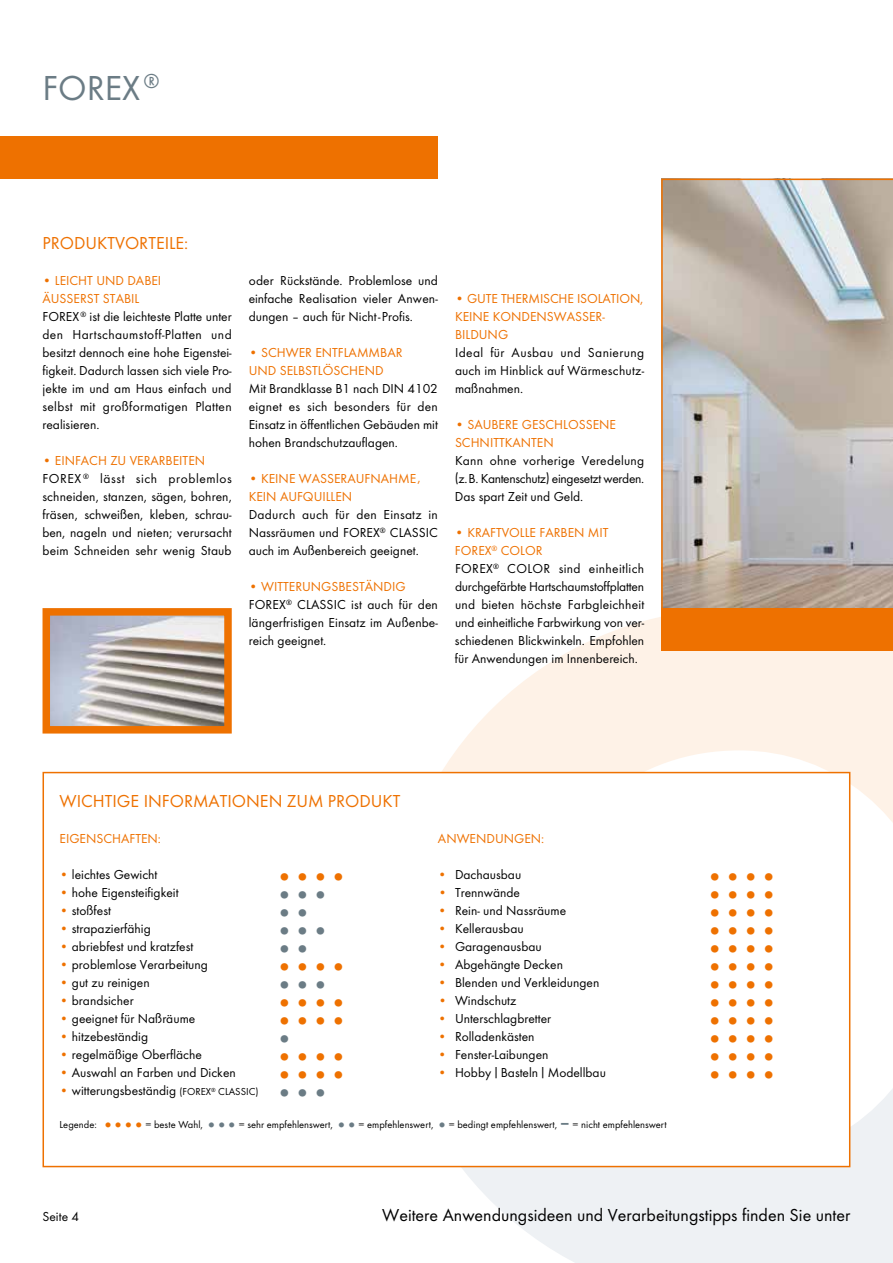
<style>
.page{position:relative;width:893px;height:1263px;background:#fff}
.page>*{position:absolute;margin:0;border:0;box-sizing:border-box;transform-origin:0 0}
.t1{font:36px "Function";color:#6b7c85}
.t2{font:27px "Function";color:#ee7100}
.t3{font:27px "Function";color:#6b7c85}
.t4{font:21px "Function";color:#6b7c85}
.t5{font:18px "Function";color:#000}
.t6{font:18px "Function";color:#ee7100}
.t7{font:13.5px/18px "Function";color:#000;text-align:justify}
.t8{font:13.5px "Function";color:#ee7100}
.t9{font:10.5px "Function";color:#000}
.s1{color:#ee7100}
.s2{font-size:10.5px}
.s3{font-size:18px;color:#ee7100}
.s4{font-size:18px;color:#6b7c85}
.s5{font-weight:700;font-size:18px;color:#6b7c85}
</style>
<div class="page">
<svg style="left:661px;top:179px;width:232px;height:429px"></svg>
<svg style="left:391px;top:617px;width:502px;height:298px;fill:#fef2e7"></svg>
<svg style="left:391px;top:995px;width:502px;height:268px;fill:#eef1f4"></svg>
<div style="left:0;top:136px;width:438px;height:43px;background:#ee7100"></div>
<div style="left:43px;top:772px;width:807px;height:395px;background:#fff;border:2px solid #ee7100"></div>
<div style="left:661px;top:608px;width:232px;height:43px;background:#ee7100"></div>
<img style="left:52px;top:617px;width:171px;height:107px">
<div style="left:43px;top:608px;width:189px;height:125px;border:8px solid #ee7100"></div>
<h1 class="t1" style="left:43px;top:67px;width:37px">Forex</h1>
<h3 class="t4" style="left:144px;top:69px;width:17px">®</h3>
<h3 class="t6" style="left:43px;top:233px;width:19px">Produktvortei</h3>
<h3 class="t6" style="left:169px;top:233px;width:21px">le:</h3>
<p class="t8" style="left:43px;top:273px;width:53px">• leichtundd</p>
<p class="t8" style="left:136px;top:273px;width:14px">abei</p>
<p class="t8" style="left:43px;top:291px;width:38px">äuSSerstst</p>
<p class="t7" style="left:42px;top:290px;width:191px;text-align:left;text-indent:73px"><span class="s1">abi l<br></span>FOREX <sup>®</sup> ist die leichteste Platte unter den Hartschaumstoff-Platten und besitzt dennoch eine hohe Eigenstei&shy;figkeit. Dadurch lassen sich viele Pro&shy;jekte im und am Haus einfach und selbst mit großformatigen Platten realisieren.</p>
<p class="t8" style="left:42px;top:453px;width:16px">• einf</p>
<p class="t8" style="left:81px;top:453px;width:44px">achzuver</p>
<p class="t7" style="left:42px;top:452px;width:191px;text-align:left;text-indent:108px"><span class="s1">arbeiten<br></span>FOREX <sup>®</sup> lässt sich problemlos schneiden, stanzen, sägen, bohren, fräsen, schweißen, kleben, schrau&shy;ben, nageln und nieten; verursacht beim Schneiden sehr wenig Staub</p>
<p class="t7" style="left:249px;top:272px;width:191px">oder Rückstände. Problemlose und einfache Realisation vieler Anwen&shy;dungen – auch für Nicht-Profis.</p>
<p class="t8" style="left:249px;top:345px;width:46px">• schwerentf</p>
<p class="t8" style="left:344px;top:345px;width:56px">lammbar</p>
<p class="t8" style="left:249px;top:363px;width:9px">undse</p>
<p class="t8" style="left:293px;top:363px;width:74px">lbstlösc hend</p>
<p class="t7" style="left:249px;top:380px;width:191px">Mit Brandklasse B1 nach DIN 4102 eignet es sich besonders für den Einsatz in öffentlichen Gebäuden mit hohen Brandschutzauflagen.</p>
<p class="t8" style="left:249px;top:471px;width:27px">• Keine</p>
<p class="t8" style="left:299px;top:471px;width:29px">Wasser</p>
<p class="t8" style="left:347px;top:471px;width:17px">aufn</p>
<p class="t8" style="left:381px;top:471px;width:41px">ahme,</p>
<p class="t8" style="left:249px;top:489px;width:8px">keinAuf</p>
<p class="t8" style="left:303px;top:489px;width:41px">qui llen</p>
<p class="t7" style="left:249px;top:506px;width:191px">Dadurch auch für den Einsatz in Nassräumen und FOREX<sup>®</sup> CLASSIC auch im Außenbereich geeignet.</p>
<p class="t8" style="left:249px;top:579px;width:17px">• witterun</p>
<p class="t8" style="left:321px;top:579px;width:19px">gsbeständi</p>
<p class="t7" style="left:249px;top:578px;width:191px;text-align:left;text-indent:147px"><span class="s1">g<br></span>FOREX<sup>®</sup> CLASSIC ist auch für den längerfristigen Einsatz im Außenbe&shy;reich geeignet.</p>
<p class="t8" style="left:455px;top:291px;width:16px">• Gutet</p>
<p class="t8" style="left:507px;top:291px;width:113px">hermische Isolation</p>
<p class="t8" style="left:640px;top:291px;width:5px">,</p>
<p class="t8" style="left:455px;top:309px;width:7px">keine</p>
<p class="t8" style="left:493px;top:309px;width:19px">Kondensw</p>
<p class="t8" style="left:567px;top:309px;width:16px">asser-</p>
<p class="t8" style="left:455px;top:327px;width:25px">bi ldun</p>
<p class="t8" style="left:498px;top:327px;width:12px">g</p>
<p class="t7" style="left:455px;top:344px;width:191px">Ideal für Ausbau und Sanierung auch im Hinblick auf Wärmeschutz&shy;maßnahmen.</p>
<p class="t8" style="left:455px;top:417px;width:35px">• Saubere</p>
<p class="t8" style="left:522px;top:417px;width:56px">geschlossene</p>
<p class="t8" style="left:455px;top:435px;width:32px">Schnittk</p>
<p class="t8" style="left:512px;top:435px;width:18px">anten</p>
<p class="t7" style="left:455px;top:452px;width:191px">Kann ohne vorherige Veredelung (z.B. Kantenschutz) eingesetzt werden.<br>Das spart Zeit und Geld.</p>
<p class="t7" style="left:455px;top:524px;width:191px;text-align:left"><span class="s1">• KRAFTVOLLE FARBEN M IT<br>FOREX</span><sup>®</sup> <span class="s1">COLOR<br></span>FOREX<sup>®</sup> COLOR sind einheitlich durchgefärbte H artschaumstoffplatten und bieten höchste Farbgleichheit und einheitliche Farbwirkung von ver&shy;schiedenen Blickwinkeln. Empfohlen für Anwendungen im Innenbereich.</p>
<h3 class="t6" style="left:60px;top:791px;width:342px">WICHTIGE INFORMATIONEN ZUM PRODUKT</h3>
<p class="t8" style="left:60px;top:831px;width:103px">EIGENSCHAFTEN:</p>
<p class="t7" style="left:60px;top:866px;width:99px"><span class="s1">•</span> leichtes Gewicht</p>
<h2 class="t2" style="left:276px;top:861px;width:74px">••••</h2>
<p class="t7" style="left:60px;top:884px;width:121px"><span class="s1">•</span> hohe Eigensteifigkeit</p>
<h2 class="t3" style="left:276px;top:879px;width:56px">•••</h2>
<p class="t7" style="left:60px;top:902px;width:53px"><span class="s1">•</span> stoßfest</p>
<h2 class="t3" style="left:276px;top:897px;width:38px">••</h2>
<p class="t7" style="left:60px;top:920px;width:93px"><span class="s1">•</span> strapazierfähig</p>
<h2 class="t3" style="left:276px;top:915px;width:56px">•••</h2>
<p class="t7" style="left:60px;top:938px;width:135px"><span class="s1">•</span> abriebfest und kratzfest</p>
<h2 class="t3" style="left:276px;top:933px;width:38px">••</h2>
<p class="t7" style="left:60px;top:956px;width:150px"><span class="s1">•</span> problemlose Verarbeitung</p>
<h2 class="t2" style="left:276px;top:951px;width:74px">••••</h2>
<p class="t7" style="left:60px;top:974px;width:92px"><span class="s1">•</span> gut zu reinigen</p>
<h2 class="t3" style="left:276px;top:969px;width:56px">•••</h2>
<p class="t7" style="left:60px;top:992px;width:76px"><span class="s1">•</span> brandsicher</p>
<h2 class="t2" style="left:276px;top:987px;width:74px">••••</h2>
<p class="t7" style="left:60px;top:1010px;width:137px"><span class="s1">•</span> geeignet für Naßräume</p>
<h2 class="t2" style="left:276px;top:1005px;width:74px">••••</h2>
<p class="t7" style="left:60px;top:1028px;width:90px"><span class="s1">•</span> hitzebeständig</p>
<h2 class="t3" style="left:276px;top:1023px;width:20px">•</h2>
<p class="t7" style="left:60px;top:1046px;width:144px"><span class="s1">•</span> regelmäßige Oberfläche</p>
<h2 class="t2" style="left:276px;top:1041px;width:74px">••••</h2>
<p class="t7" style="left:60px;top:1064px;width:178px"><span class="s1">•</span> Auswahl an Farben und Dicken</p>
<h2 class="t2" style="left:276px;top:1059px;width:74px">••••</h2>
<p class="t7" style="left:60px;top:1082px;width:201px"><span class="s1">•</span> witterungsbeständig <span class="s2">(FOREX</span><sup>®</sup> <span class="s2">CLASSIC)</span></p>
<h2 class="t3" style="left:276px;top:1077px;width:56px">•••</h2>
<p class="t8" style="left:438px;top:831px;width:108px">ANWENDUNGEN:</p>
<p class="t7" style="left:438px;top:866px;width:85px"><span class="s1">•</span> Dachausbau</p>
<h2 class="t2" style="left:706px;top:861px;width:74px">••••</h2>
<p class="t7" style="left:438px;top:884px;width:84px"><span class="s1">•</span> Trennwände</p>
<h2 class="t2" style="left:706px;top:879px;width:74px">••••</h2>
<p class="t7" style="left:438px;top:902px;width:130px"><span class="s1">•</span> Rein- und Nassräume</p>
<h2 class="t2" style="left:706px;top:897px;width:74px">••••</h2>
<p class="t7" style="left:438px;top:920px;width:87px"><span class="s1">•</span> Kellerausbau</p>
<h2 class="t2" style="left:706px;top:915px;width:74px">••••</h2>
<p class="t7" style="left:438px;top:938px;width:105px"><span class="s1">•</span> Garagenausbau</p>
<h2 class="t2" style="left:706px;top:933px;width:74px">••••</h2>
<p class="t7" style="left:438px;top:956px;width:127px"><span class="s1">•</span> Abgehängte Decken</p>
<h2 class="t2" style="left:706px;top:951px;width:74px">••••</h2>
<p class="t7" style="left:438px;top:974px;width:163px"><span class="s1">•</span> Blenden und Verkleidungen</p>
<h2 class="t2" style="left:706px;top:969px;width:74px">••••</h2>
<p class="t7" style="left:438px;top:992px;width:80px"><span class="s1">•</span> Windschutz</p>
<h2 class="t2" style="left:706px;top:987px;width:74px">••••</h2>
<p class="t7" style="left:438px;top:1010px;width:115px"><span class="s1">•</span> Unterschlagbretter</p>
<h2 class="t2" style="left:706px;top:1005px;width:74px">••••</h2>
<p class="t7" style="left:438px;top:1028px;width:98px"><span class="s1">•</span> Rolladenkästen</p>
<h2 class="t2" style="left:706px;top:1023px;width:74px">••••</h2>
<p class="t7" style="left:438px;top:1046px;width:112px"><span class="s1">•</span> Fenster-Laibungen</p>
<h2 class="t2" style="left:706px;top:1041px;width:74px">••••</h2>
<p class="t7" style="left:438px;top:1064px;width:169px"><span class="s1">•</span> Hobby|Basteln|Modellbau</p>
<h2 class="t2" style="left:706px;top:1059px;width:74px">••••</h2>
<p class="t9" style="left:60px;top:1118px;width:609px">Legende: <span class="s3">••••</span>= beste Wahl, <span class="s4">•••</span>= sehr empfehlenswert, <span class="s4">••</span>= empfehlenswert, <span class="s4">•</span>= bedingt empfehlenswert, <span class="s5">–</span> = nicht empfehlenswert</p>
<p class="t7" style="left:43px;top:1208px;width:38px">Seite 4</p>
<h3 class="t5" style="left:382px;top:1205px;width:470px">Weitere Anwendungsideen und Verarbeitungstipps finden Sie unter</h3>
</div>
